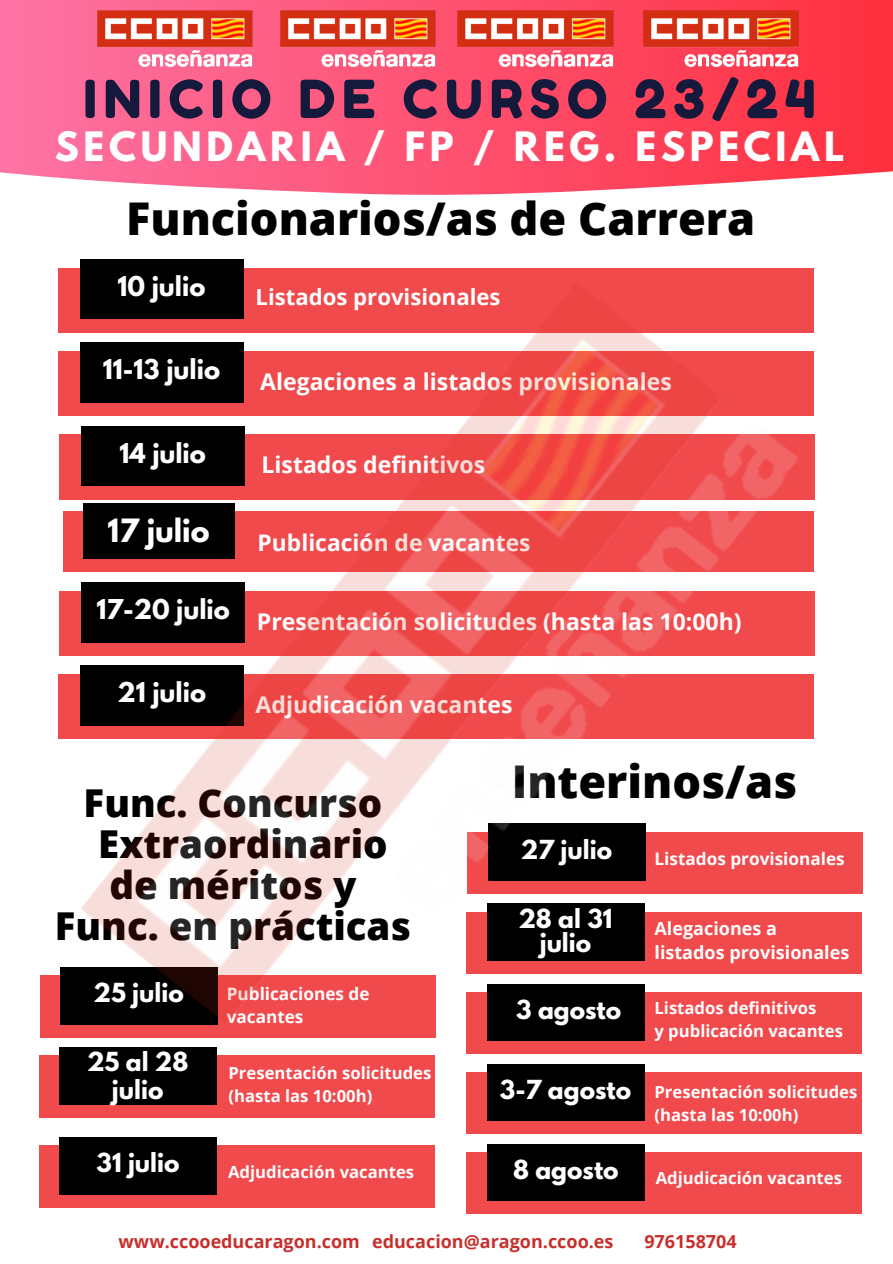
<style>
.page{position:relative;width:893px;height:1264px;background:#fff}
.page>*{position:absolute;margin:0;border:0;box-sizing:border-box;transform-origin:0 0}
.t1{font:52.35px "Fredoka One";letter-spacing:.13em;color:#15193b}
.t2{font:800 45.15px "Open Sans";color:#000}
.t3{font:800 38.4px/41px "Open Sans";color:#000;text-align:center}
.t4{font:700 35.85px "League Spartan";letter-spacing:.13em;color:#fffefe}
.t5{font:700 28.5px "League Spartan";color:#fefefe}
.t6{font:700 24.3px "League Spartan";color:#fefefe}
.t7{font:700 23.25px/28px "League Spartan";color:#fefefe;text-align:center}
.t8{font:700 22.95px "Open Sans";color:#fefefe}
.t9{font:700 22.8px "Open Sans";color:#fefefe}
.t10{font:700 22.2px "Open Sans";color:#fefefe}
.t11{font:700 18px "Open Sans";color:#c6302c}
.t12{font:700 18px/24.3px "Open Sans";color:#fefefe}
.t13{font:700 17.25px/23.4px "Open Sans";color:#fefefe}
.t14{font:700 16.65px/23.4px "Open Sans";color:#fefefe}
.s1{font-family:"League Spartan";font-size:23.25px}
</style>
<div class="page">
<svg style="left:0;top:0;width:892px;height:195px;background:#fd5c7a"></svg>
<div style="left:39px;top:1145px;width:395px;height:62px;background:#f14a4d"></div>
<div style="left:60px;top:1137px;width:156px;height:57px;background:#000"></div>
<img style="left:91px;top:6px;width:167px;height:67px">
<img style="left:451px;top:6px;width:167px;height:67px">
<img style="left:637px;top:6px;width:166px;height:67px">
<img style="left:274px;top:6px;width:167px;height:67px">
<div style="left:466px;top:1072px;width:396px;height:61px;background:#f14a4d"></div>
<div style="left:466px;top:992px;width:396px;height:61px;background:#f14a4d"></div>
<div style="left:466px;top:911px;width:396px;height:62px;background:#f14a4d"></div>
<div style="left:467px;top:831px;width:396px;height:62px;background:#f14a4d"></div>
<div style="left:466px;top:1152px;width:396px;height:61px;background:#f14a4d"></div>
<div style="left:487px;top:1143px;width:157px;height:57px;background:#000"></div>
<img style="left:39px;top:259px;width:808px;height:875px">
<h1 class="t1" style="left:83px;top:67px;width:733px">INICIO DE CURSO 23/24</h1>
<h3 class="t4" style="left:55px;top:128px;width:790px">SECUNDARIA / FP / REG. ESPECIAL</h3>
<h2 class="t2" style="left:126px;top:187px;width:630px">Funcionarios/as de Carrera</h2>
<h3 class="t6" style="left:117px;top:274px;width:89px">10 julio</h3>
<h3 class="t6" style="left:103px;top:357px;width:119px">11-13 julio</h3>
<h3 class="t6" style="left:119px;top:440px;width:88px">14 julio</h3>
<h3 class="t5" style="left:108px;top:516px;width:104px">17 julio</h3>
<h3 class="t10" style="left:255px;top:282px;width:246px">Listados provisionales</h3>
<h3 class="t8" style="left:260px;top:365px;width:413px">Alegaciones a listados provisionales</h3>
<h3 class="t8" style="left:261px;top:448px;width:225px">Listados definitivos</h3>
<h3 class="t9" style="left:257px;top:526px;width:274px">Publicación de vacantes</h3>
<h3 class="t8" style="left:96px;top:605px;width:646px"><sup>17-20</sup> <sup>julio</sup> Presentación solicitudes (hasta las 10:00h)</h3>
<h3 class="t6" style="left:117px;top:680px;width:90px">21 julio</h3>
<h3 class="t8" style="left:255px;top:688px;width:258px">Adjudicación vacantes</h3>
<h3 class="t3" style="left:55px;top:782px;width:358px">Func. Concurso<br>Extraordinario<br>de méritos y<br>Func. en prácticas</h3>
<h3 class="t7" style="left:93px;top:981px;width:92px">25 julio</h3>
<h3 class="t7" style="left:87px;top:1050px;width:103px">25 al 28 julio</h3>
<h3 class="t7" style="left:97px;top:1151px;width:84px">31 julio</h3>
<p class="t13" style="left:227px;top:981px;width:144px">Publicaciones de vacantes</p>
<p class="t14" style="left:228px;top:1060px;width:204px">Presentación solicitudes (hasta las 10:00h)</p>
<p class="t14" style="left:228px;top:1159px;width:188px">Adjudicación vacantes</p>
<h2 class="t2" style="left:511px;top:749px;width:287px">Interinos/as</h2>
<h3 class="t7" style="left:520px;top:838px;width:93px">27 julio</h3>
<h3 class="t7" style="left:518px;top:908px;width:96px;line-height:24.8px">28 al 31 julio</h3>
<h3 class="t7" style="left:516px;top:998px;width:106px">3 agosto</h3>
<p class="t13" style="left:654px;top:846px;width:192px">Listados provisionales</p>
<p class="t12" style="left:654px;top:915px;width:196px">Alegaciones a listados provisionales</p>
<p class="t14" style="left:654px;top:995px;width:190px">Listados definitivos<br>y publicación vacantes</p>
<p class="t14" style="left:654px;top:1079px;width:204px;text-indent:-155px"><span class="s1">3-7 agosto</span> Presentación solicitudes (hasta las 10:00h)</p>
<h3 class="t7" style="left:513px;top:1158px;width:107px">8 agosto</h3>
<p class="t14" style="left:655px;top:1166px;width:188px">Adjudicación vacantes</p>
<p class="t11" style="left:119px;top:1228px;width:496px">www.ccooeducaragon.com educacion@aragon.ccoo.es</p>
<p class="t11" style="left:644px;top:1228px;width:94px">976158704</p>
</div>
